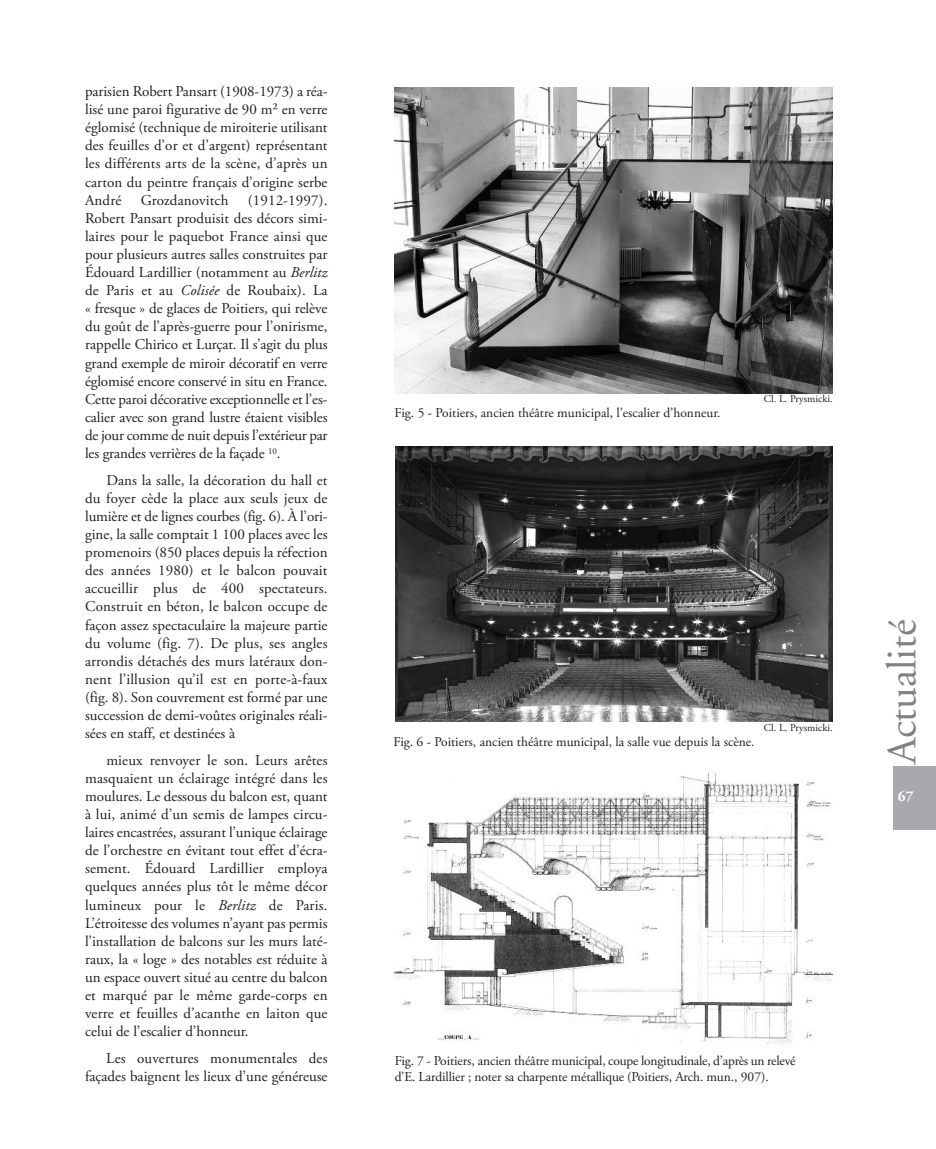
<style>
.page{position:relative;width:936px;height:1149px;background:#fff}
.page>*{position:absolute;margin:0;border:0;box-sizing:border-box;transform-origin:0 0}
.t1{font:42px "Adobe Garamond";color:#808285}
.t2{font:15px/18.1px "Adobe Garamond Pro";color:#231f20;text-align:justify}
.t3{font:700 15px "Adobe Garamond";color:#fff}
.t4{font:13.5px/16.2px "Adobe Garamond Pro";letter-spacing:-.005em;color:#231f20}
.t5{font:10.5px "Adobe Garamond Pro";color:#231f20}
.s1{font-style:italic}
</style>
<div class="page">
<div style="left:893px;top:765px;width:42px;height:64px;background:#a8a9ad"></div>
<img style="left:395px;top:87px;width:437px;height:306px">
<img style="left:395px;top:446px;width:437px;height:275px">
<img style="left:394px;top:771px;width:438px;height:274px">
<p class="t2" style="left:85px;top:83px;width:244px">parisien Robert Pansart (1908-1973) a réa&shy;lisé une paroi figurative de 90 m² en verre églomisé (technique de miroiterie utilisant des feuilles d’or et d’argent) représentant les différents arts de la scène, d’après un carton du peintre français d’origine serbe André</p>
<p class="t2" style="left:141px;top:192px;width:89px">Grozdanovitch</p>
<p class="t2" style="left:85px;top:192px;width:244px;text-indent:163px">(1912-1997).<br>Robert Pansart produisit des décors simi&shy;laires pour le paquebot France ainsi que pour plusieurs autres salles construites par Édouard Lardillier (notamment au <span class="s1">Berlitz </span>de Paris et au <span class="s1">Colisée</span> de Roubaix). La « fresque » de glaces de Poitiers, qui relève du goût de l’après-guerre pour l’onirisme, rappelle Chirico et Lurçat. Il s’agit du plus grand exemple de miroir décoratif en verre églomisé encore conservé in situ en France.<br>Cette paroi décorative exceptionnelle et l’es&shy;calier avec son grand lustre étaient visibles de jour comme de nuit depuis l’extérieur par les grandes verrières de la façade <sup>10</sup>.</p>
<p class="t2" style="left:85px;top:472px;width:244px;text-indent:21px">Dans la salle, la décoration du hall et du foyer cède la place aux seuls jeux de lumière et de lignes courbes (fig. 6). À l’ori&shy;gine, la salle comptait 1 100 places avec les promenoirs (850 places depuis la réfection des années 1980) et le balcon pouvait accueillir plus de 400 spectateurs.<br>Construit en béton, le balcon occupe de façon assez spectaculaire la majeure partie du volume (fig. 7). De plus, ses angles arrondis détachés des murs latéraux don&shy;nent l’illusion qu’il est en porte-à-faux (fig. 8). Son couvrement est formé par une succession de demi-voûtes originales réali&shy;sées en staff, et destinées à</p>
<p class="t2" style="left:85px;top:752px;width:244px;text-indent:21px">mieux renvoyer le son. Leurs arêtes masquaient un éclairage intégré dans les moulures. Le dessous du balcon est, quant à lui, animé d’un semis de lampes circu&shy;laires encastrées, assurant l’unique éclairage de l’orchestre en évitant tout effet d’écra&shy;sement. Édouard Lardillier employa quelques années plus tôt le même décor lumineux pour le <span class="s1">Berlitz</span> de Paris.<br>L’étroitesse des volumes n’ayant pas permis l’installation de balcons sur les murs laté&shy;raux, la « loge » des notables est réduite à un espace ouvert situé au centre du balcon et marqué par le même garde-corps en verre et feuilles d’acanthe en laiton que celui de l’escalier d’honneur.</p>
<p class="t2" style="left:85px;top:1050px;width:244px;text-align:right">Les ouvertures monumentales des façades baignent les lieux d’une généreuse</p>
<p class="t4" style="left:394px;top:406px;width:327px">Fig. 5 - Poitiers, ancien théâtre municipal, l’escalier d’honneur.</p>
<p class="t5" style="left:763px;top:394px;width:70px">Cl. L. Prysmicki.</p>
<p class="t4" style="left:393px;top:734px;width:362px">Fig. 6 - Poitiers, ancien théâtre municipal, la salle vue depuis la scène.</p>
<p class="t5" style="left:763px;top:723px;width:70px">Cl. L. Prysmicki.</p>
<h1 class="t1" style="left:885px;top:763px;width:146px;rotate:-90deg">Actualité</h1>
<p class="t3" style="left:897px;top:790px;width:17px">67</p>
<p class="t4" style="left:395px;top:1053px;width:402px">Fig. 7 - Poitiers, ancien théâtre municipal, coupe longitudinale, d’après un relevé d’E. Lardillier ; noter sa charpente métallique (Poitiers, Arch. mun., 907).</p>
</div>
